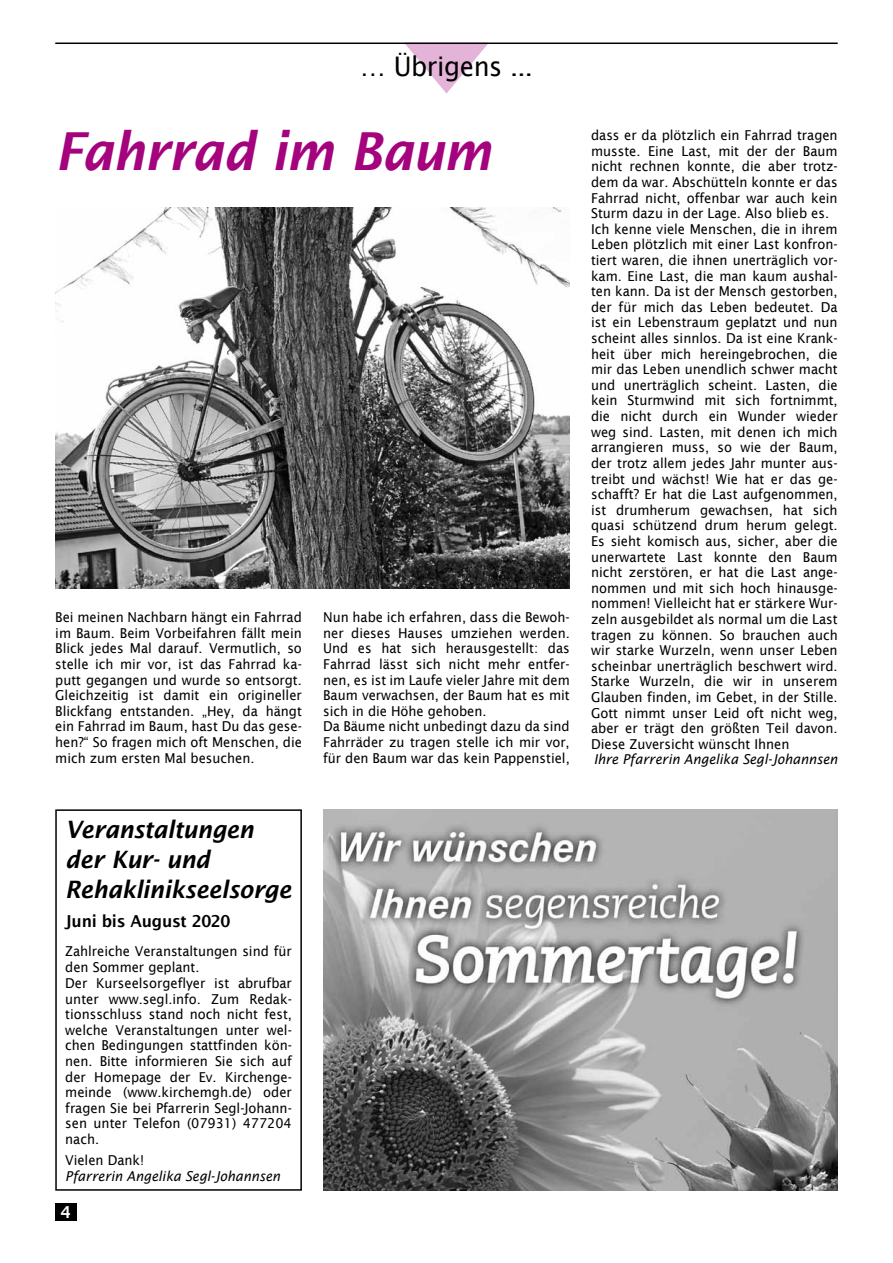
<style>
.page{position:relative;width:893px;height:1263px;background:#fff}
.page>*{position:absolute;margin:0;border:0;box-sizing:border-box;transform-origin:0 0}
.t1{font:italic 600 52.5px "Lucida Sans";letter-spacing:-.02em;color:#a5027d;scale:.95 1}
.t2{font:27px "Lucida Sans";letter-spacing:-.015em;color:#000;scale:.95 1}
.t3{font:italic 600 24px/30px "Lucida Sans";letter-spacing:-.015em;color:#000;scale:.95 1}
.t4{font:600 16.5px "Lucida Sans";letter-spacing:-.02em;color:#000;scale:.95 1}
.t5{font:600 16.5px "Lucida Sans";color:#fff}
.t6{font:13.65px/15.6px "Lucida Sans";color:#000;scale:.95 1}
.t7{font:italic 13.65px "Lucida Sans";color:#000;scale:.95 1}
</style>
<div class="page">
<div style="left:55px;top:1203px;width:22px;height:17px;background:#000"></div>
<svg style="left:405px;top:44px;width:83px;height:50px"></svg>
<hr style="left:55px;top:43px;width:783px;height:1px;background:#000">
<div style="left:55px;top:809px;width:247px;height:382px;border:2px solid #000"></div>
<img style="left:55px;top:207px;width:515px;height:382px">
<img style="left:323px;top:809px;width:515px;height:382px">
<h2 class="t2" style="left:360px;top:51px;width:183px">… Übrigens ...</h2>
<h1 class="t1" style="left:55px;top:121px;width:461px">Fahrrad im Baum</h1>
<p class="t6" style="left:591px;top:128px;width:261px">dass er da plötzlich ein Fahrrad tragen musste. Eine Last, mit der der Baum nicht rechnen konnte, die aber trotz&shy;dem da war. Abschütteln konnte er das Fahrrad nicht, offenbar war auch kein Sturm dazu in der Lage. Also blieb es.<br>Ich kenne viele Menschen, die in ihrem Leben plötzlich mit einer Last konfron&shy;tiert waren, die ihnen unerträglich vor&shy;kam. Eine Last, die man kaum aushal&shy;ten kann. Da ist der Mensch gestorben, der für mich das Leben bedeutet. Da ist ein Lebenstraum geplatzt und nun scheint alles sinnlos. Da ist eine Krank&shy;heit über mich hereingebrochen, die mir das Leben unendlich schwer macht und unerträglich scheint. Lasten, die kein Sturmwind mit sich fortnimmt, die nicht durch ein Wunder wieder weg sind. Lasten, mit denen ich mich arrangieren muss, so wie der Baum, der trotz allem jedes Jahr munter aus&shy;treibt und wächst! Wie hat er das ge&shy;schafft? Er hat die Last aufgenommen, ist drumherum gewachsen, hat sich quasi schützend drum herum gelegt.<br>Es sieht komisch aus, sicher, aber die unerwartete Last konnte den Baum nicht zerstören, er hat die Last ange&shy;nommen und mit sich hoch hinausge&shy;nommen! Vielleicht hat er stärkere Wur&shy;zeln ausgebildet als normal um die Last tragen zu können. So brauchen auch wir starke Wurzeln, wenn unser Leben scheinbar unerträglich beschwert wird.<br>Starke Wurzeln, die wir in unserem Glauben finden, im Gebet, in der Stille.<br>Gott nimmt unser Leid oft nicht weg, aber er trägt den größten Teil davon.<br>Diese Zuversicht wünscht Ihnen</p>
<p class="t7" style="left:594px;top:752px;width:258px">Ihre Pfarrerin Angelika Segl-Johannsen</p>
<p class="t6" style="left:55px;top:609px;width:261px;text-align:justify">Bei meinen Nachbarn hängt ein Fahrrad im Baum. Beim Vorbeifahren fällt mein Blick jedes Mal darauf. Vermutlich, so stelle ich mir vor, ist das Fahrrad ka&shy;putt gegangen und wurde so entsorgt.<br>Gleichzeitig ist damit ein origineller Blickfang entstanden. „Hey, da hängt ein Fahrrad im Baum, hast Du das gese&shy;hen?“ So fragen mich oft Menschen, die mich zum ersten Mal besuchen.</p>
<p class="t6" style="left:323px;top:609px;width:261px">Nun habe ich erfahren, dass die Bewoh&shy;ner dieses Hauses umziehen werden.<br>Und es hat sich herausgestellt: das Fahrrad lässt sich nicht mehr entfer&shy;nen, es ist im Laufe vieler Jahre mit dem Baum verwachsen, der Baum hat es mit sich in die Höhe gehoben.<br>Da Bäume nicht unbedingt dazu da sind Fahrräder zu tragen stelle ich mir vor, für den Baum war das kein Pappenstiel,</p>
<h3 class="t3" style="left:65px;top:814px;width:239px">Veranstaltungen der Kur- und<br>Rehaklinikseelsorge</h3>
<p class="t4" style="left:65px;top:912px;width:176px">Juni bis August 2020</p>
<p class="t6" style="left:65px;top:943px;width:240px">Zahlreiche Veranstaltungen sind für den Sommer geplant.<br>Der Kurseelsorgeflyer ist abrufbar unter www.segl.info. Zum Redak&shy;tionsschluss stand noch nicht fest, welche Veranstaltungen unter wel&shy;chen Bedingungen stattfinden kön&shy;nen. Bitte informieren Sie sich auf der Homepage der Ev. Kirchenge&shy;meinde (www.kirchemgh.de) oder fragen Sie bei Pfarrerin Segl-Johann&shy;sen unter Telefon (07931) 477204 nach.</p>
<p class="t6" style="left:65px;top:1152px;width:85px">Vielen Dank!</p>
<p class="t7" style="left:65px;top:1168px;width:228px">Pfarrerin Angelika Segl-Johannsen</p>
<p class="t5" style="left:61px;top:1202px;width:12px">4</p>
</div>
